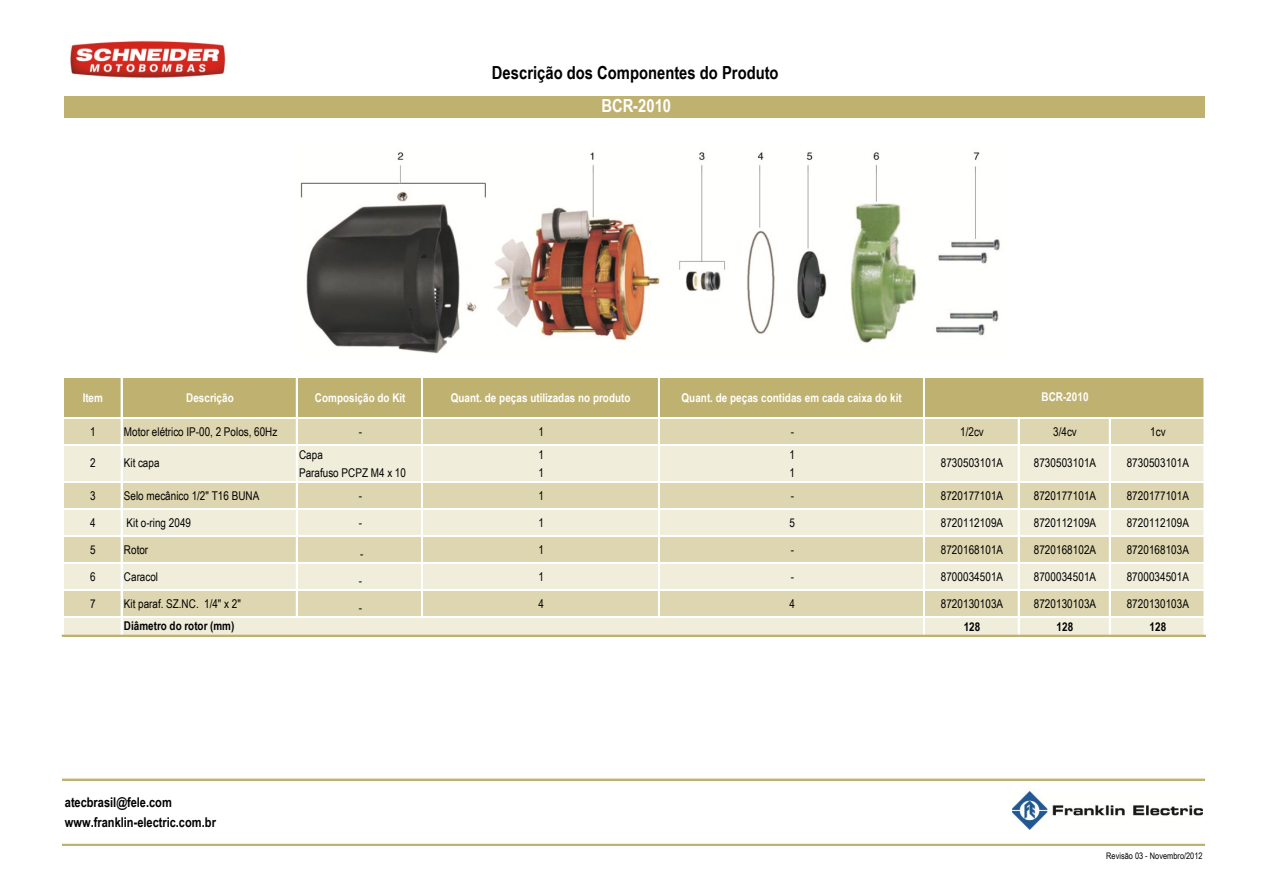
<style>
.page{position:relative;width:1263px;height:893px;background:#fff}
.page>*{position:absolute;margin:0;border:0;box-sizing:border-box;transform-origin:0 0}
.t1{font:700 18px "Arial Narrow";color:#000}
.t2{font:700 18px "Arial Narrow";color:#fff}
.t3{font:700 13.5px "Arial Narrow";color:#000}
.t4{font:12px "Arial Narrow";letter-spacing:.005em;color:#000}
.t5{font:700 12px "Arial Narrow";letter-spacing:.005em;color:#fff}
.t6{font:700 12px "Arial Narrow";letter-spacing:.005em;color:#000}
.t7{font:9px "Arial Narrow";letter-spacing:.005em;color:#000}
</style>
<div class="page">
<img style="left:70px;top:40px;width:156px;height:38px">
<div style="left:63px;top:96px;width:1142px;height:22px;background:#bfb270"></div>
<div style="left:63px;top:378px;width:1142px;height:40px;background:#bfb270"></div>
<div style="left:63px;top:418px;width:1142px;height:27px;background:#ddd6b0"></div>
<div style="left:63px;top:445px;width:1142px;height:37px;background:#f0eddb"></div>
<div style="left:63px;top:482px;width:1142px;height:27px;background:#ddd6b0"></div>
<div style="left:63px;top:509px;width:1142px;height:27px;background:#f0eddb"></div>
<div style="left:63px;top:536px;width:1142px;height:27px;background:#ddd6b0"></div>
<div style="left:63px;top:563px;width:1142px;height:27px;background:#f0eddb"></div>
<div style="left:63px;top:590px;width:1142px;height:27px;background:#ddd6b0"></div>
<div style="left:63px;top:617px;width:1142px;height:19px;background:#f0eddb"></div>
<hr style="left:121px;top:378px;width:1px;height:257px;background:#fff">
<hr style="left:296px;top:378px;width:2px;height:240px;background:#fff">
<hr style="left:421px;top:378px;width:1px;height:240px;background:#fff">
<hr style="left:422px;top:378px;width:1px;height:240px;background:#fff">
<hr style="left:658px;top:378px;width:2px;height:240px;background:#fff">
<hr style="left:923px;top:378px;width:2px;height:257px;background:#fff">
<hr style="left:1203px;top:378px;width:1px;height:257px;background:#fff">
<hr style="left:1204px;top:378px;width:1px;height:257px;background:#fff">
<hr style="left:1018px;top:419px;width:1px;height:216px;background:#fff">
<hr style="left:1109px;top:419px;width:1px;height:216px;background:#fff">
<hr style="left:63px;top:417px;width:1142px;height:2px;background:#fff">
<hr style="left:63px;top:444px;width:1142px;height:2px;background:#fff">
<hr style="left:63px;top:481px;width:1142px;height:2px;background:#fff">
<hr style="left:63px;top:508px;width:1142px;height:2px;background:#fff">
<hr style="left:63px;top:535px;width:1142px;height:2px;background:#fff">
<hr style="left:63px;top:562px;width:1142px;height:2px;background:#fff">
<hr style="left:63px;top:589px;width:1142px;height:2px;background:#fff">
<hr style="left:63px;top:616px;width:1142px;height:2px;background:#fff">
<hr style="left:62px;top:635px;width:1143px;height:1px;background:#bfb270">
<hr style="left:62px;top:779px;width:1143px;height:1px;background:#bfb270">
<hr style="left:62px;top:844px;width:1143px;height:1px;background:#bfb270">
<img style="left:300px;top:152px;width:700px;height:202px">
<img style="left:1012px;top:792px;width:190px;height:37px">
<h1 class="t1" style="left:492px;top:62px;width:288px">Descrição dos Componentes do Produto</h1>
<p class="t2" style="left:601px;top:95px;width:71px">BCR-2010</p>
<p class="t5" style="left:1041px;top:390px;width:49px">BCR-2010</p>
<p class="t5" style="left:83px;top:391px;width:22px">Item</p>
<p class="t5" style="left:186px;top:391px;width:49px">Descrição</p>
<p class="t5" style="left:315px;top:391px;width:92px">Composição do Kit</p>
<p class="t5" style="left:451px;top:391px;width:181px">Quant. de peças utilizadas no produto</p>
<p class="t5" style="left:681px;top:391px;width:222px">Quant. de peças contidas em cada caixa do kit</p>
<p class="t4" style="left:90px;top:425px;width:7px">1</p>
<p class="t4" style="left:124px;top:425px;width:155px">Motor elétrico IP-00, 2 Polos, 60Hz</p>
<p class="t4" style="left:359px;top:425px;width:5px">-</p>
<p class="t4" style="left:538px;top:425px;width:7px">1</p>
<p class="t4" style="left:790px;top:425px;width:5px">-</p>
<p class="t4" style="left:960px;top:425px;width:25px">1/2cv</p>
<p class="t4" style="left:1053px;top:425px;width:25px">3/4cv</p>
<p class="t4" style="left:1150px;top:425px;width:17px">1cv</p>
<p class="t4" style="left:299px;top:447px;width:25px">Capa</p>
<p class="t4" style="left:538px;top:447px;width:7px">1</p>
<p class="t4" style="left:789px;top:447px;width:7px">1</p>
<p class="t4" style="left:299px;top:466px;width:108px">Parafuso PCPZ M4 x 10</p>
<p class="t4" style="left:538px;top:466px;width:7px">1</p>
<p class="t4" style="left:789px;top:466px;width:7px">1</p>
<p class="t4" style="left:90px;top:489px;width:7px">3</p>
<p class="t4" style="left:124px;top:489px;width:137px">Selo mecânico 1/2" T16 BUNA</p>
<p class="t4" style="left:359px;top:489px;width:5px">-</p>
<p class="t4" style="left:538px;top:489px;width:7px">1</p>
<p class="t4" style="left:790px;top:489px;width:5px">-</p>
<p class="t4" style="left:941px;top:489px;width:64px">8720177101A</p>
<p class="t4" style="left:1034px;top:489px;width:64px">8720177101A</p>
<p class="t4" style="left:1126px;top:489px;width:64px">8720177101A</p>
<p class="t4" style="left:90px;top:516px;width:7px">4</p>
<p class="t4" style="left:127px;top:516px;width:66px">Kit o-ring 2049</p>
<p class="t4" style="left:359px;top:516px;width:5px">-</p>
<p class="t4" style="left:538px;top:516px;width:7px">1</p>
<p class="t4" style="left:789px;top:516px;width:7px">5</p>
<p class="t4" style="left:941px;top:516px;width:64px">8720112109A</p>
<p class="t4" style="left:1034px;top:516px;width:64px">8720112109A</p>
<p class="t4" style="left:1126px;top:516px;width:64px">8720112109A</p>
<p class="t4" style="left:90px;top:543px;width:7px">5</p>
<p class="t4" style="left:124px;top:543px;width:26px">Rotor</p>
<p class="t4" style="left:360px;top:547px;width:5px">-</p>
<p class="t4" style="left:90px;top:456px;width:7px">2</p>
<p class="t4" style="left:124px;top:456px;width:37px">Kit capa</p>
<p class="t4" style="left:941px;top:456px;width:64px">8730503101A</p>
<p class="t4" style="left:1034px;top:456px;width:64px">8730503101A</p>
<p class="t4" style="left:1126px;top:456px;width:64px">8730503101A</p>
<p class="t4" style="left:538px;top:543px;width:7px">1</p>
<p class="t4" style="left:790px;top:543px;width:5px">-</p>
<p class="t4" style="left:941px;top:543px;width:64px">8720168101A</p>
<p class="t4" style="left:1034px;top:543px;width:64px">8720168102A</p>
<p class="t4" style="left:1126px;top:543px;width:64px">8720168103A</p>
<p class="t4" style="left:90px;top:570px;width:7px">6</p>
<p class="t4" style="left:124px;top:570px;width:36px">Caracol</p>
<p class="t4" style="left:359px;top:574px;width:5px">-</p>
<p class="t4" style="left:90px;top:597px;width:7px">7</p>
<p class="t4" style="left:124px;top:597px;width:118px">Kit paraf. SZ.NC. 1/4" x 2"</p>
<p class="t4" style="left:359px;top:601px;width:5px">-</p>
<p class="t6" style="left:124px;top:619px;width:112px">Diâmetro do rotor (mm)</p>
<p class="t3" style="left:65px;top:794px;width:109px">atecbrasil@fele.com</p>
<p class="t3" style="left:65px;top:814px;width:153px">www.franklin-electric.com.br</p>
<p class="t4" style="left:538px;top:570px;width:7px">1</p>
<p class="t4" style="left:790px;top:570px;width:5px">-</p>
<p class="t4" style="left:941px;top:570px;width:64px">8700034501A</p>
<p class="t4" style="left:1034px;top:570px;width:64px">8700034501A</p>
<p class="t4" style="left:1126px;top:570px;width:64px">8700034501A</p>
<p class="t4" style="left:538px;top:597px;width:7px">4</p>
<p class="t4" style="left:789px;top:597px;width:7px">4</p>
<p class="t4" style="left:941px;top:597px;width:64px">8720130103A</p>
<p class="t4" style="left:1034px;top:597px;width:64px">8720130103A</p>
<p class="t4" style="left:1126px;top:597px;width:64px">8720130103A</p>
<p class="t6" style="left:964px;top:619px;width:18px">128</p>
<p class="t6" style="left:1056px;top:619px;width:18px">128</p>
<p class="t6" style="left:1149px;top:619px;width:18px">128</p>
<p class="t7" style="left:1106px;top:851px;width:98px">Revisão 03 - Novembro/2012</p>
</div>
